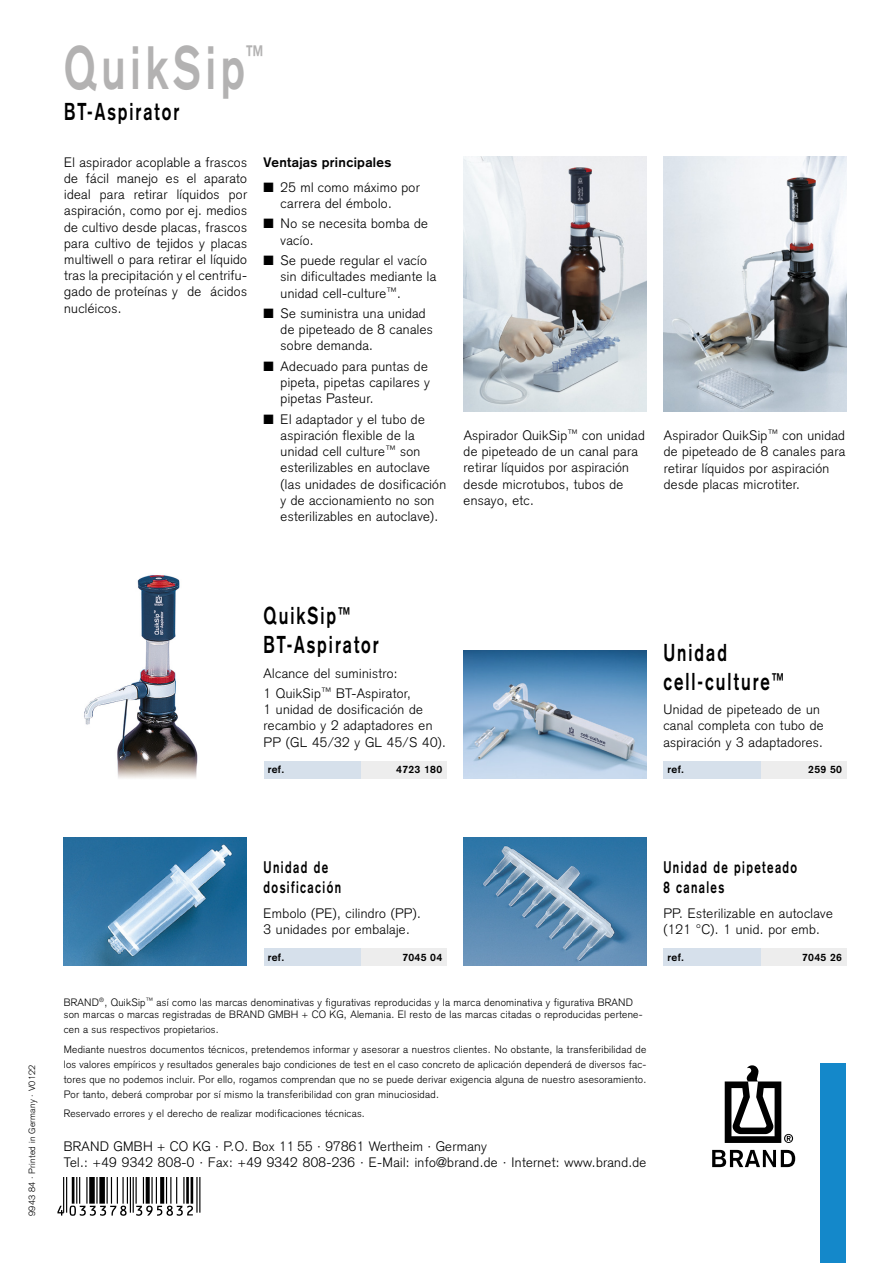
<style>
.page{position:relative;width:893px;height:1263px;background:#fff}
.page>*{position:absolute;margin:0;border:0;box-sizing:border-box;transform-origin:0 0}
.t1{font:700 60px "Akzidenz Grotesk";letter-spacing:.12em;color:#b3b2b2;scale:.7 1}
.t2{font:700 26.25px "Akzidenz Grotesk";color:#b3b2b2;scale:.7 1}
.t3{font:700 24px/28.8px "Akzidenz Grotesk";letter-spacing:.12em;color:#000;scale:.7 1}
.t4{font:700 16.5px/19.8px "Akzidenz Grotesk";letter-spacing:.12em;color:#000;scale:.7 1}
.t5{font:300 13.5px/16.2px "Akzidenz Grotesk";letter-spacing:.025em;color:#000}
.t6{font:700 13.5px "Akzidenz Grotesk";letter-spacing:.025em;color:#000}
.t7{font:300 10.5px/15px "Akzidenz Grotesk";letter-spacing:.025em;color:#000}
.t8{font:700 10.5px "Akzidenz Grotesk";letter-spacing:.025em;color:#000}
.t9{font:300 9px "Akzidenz Grotesk";letter-spacing:.025em;color:#000}
</style>
<div class="page">
<img style="left:463px;top:157px;width:183px;height:255px">
<img style="left:663px;top:157px;width:183px;height:255px">
<img style="left:84px;top:575px;width:114px;height:204px">
<img style="left:463px;top:838px;width:183px;height:127px">
<img style="left:64px;top:838px;width:183px;height:127px">
<img style="left:463px;top:651px;width:183px;height:127px">
<div style="left:264px;top:761px;width:97px;height:17px;background:#d6e0eb"></div>
<div style="left:361px;top:761px;width:85px;height:17px;background:#ededed"></div>
<div style="left:663px;top:948px;width:98px;height:17px;background:#d6e0eb"></div>
<div style="left:761px;top:948px;width:85px;height:17px;background:#ededed"></div>
<div style="left:264px;top:948px;width:97px;height:17px;background:#d6e0eb"></div>
<div style="left:361px;top:948px;width:85px;height:17px;background:#ededed"></div>
<div style="left:663px;top:761px;width:98px;height:17px;background:#d6e0eb"></div>
<div style="left:761px;top:761px;width:85px;height:17px;background:#ededed"></div>
<div style="left:821px;top:1063px;width:25px;height:200px;background:#1488ca"></div>
<svg style="left:712px;top:1150px;width:83px;height:17px"></svg>
<svg style="left:725px;top:1065px;width:68px;height:78px"></svg>
<img style="left:57px;top:1178px;width:144px;height:38px">
<h1 class="t1" style="left:64px;top:32px;width:260px">QuikSip</h1>
<h2 class="t2" style="left:246px;top:39px;width:27px">™</h2>
<h3 class="t3" style="left:64px;top:97px;width:166px">BT-Aspirator</h3>
<p class="t5" style="left:64px;top:154px;width:184px;text-align:justify">El aspirador acoplable a frascos de fácil manejo es el aparato ideal para retirar líquidos por aspiración, como por ej. medios de cultivo desde placas, frascos para cultivo de tejidos y placas multiwell o para retirar el líquido tras la precipitación y el centrifu&shy;gado de proteínas y de ácidos nucléicos.</p>
<p class="t6" style="left:264px;top:154px;width:129px">Ventajas principales</p>
<p class="t5" style="left:281px;top:179px;width:141px;text-indent:-17px">■ 25 ml como máximo por carrera del émbolo.</p>
<p class="t5" style="left:281px;top:216px;width:149px;text-indent:-17px">■ No se necesita bomba de vacío.</p>
<p class="t5" style="left:281px;top:252px;width:157px;text-indent:-17px">■ Se puede regular el vacío sin dificultades mediante la unidad cell-culture<sup>™</sup>.</p>
<p class="t5" style="left:281px;top:305px;width:154px;text-indent:-17px">■ Se suministra una unidad de pipeteado de 8 canales sobre demanda.</p>
<p class="t5" style="left:281px;top:358px;width:151px;text-indent:-17px">■ Adecuado para puntas de pipeta, pipetas capilares y pipetas Pasteur.</p>
<p class="t5" style="left:281px;top:411px;width:167px;text-indent:-17px">■ El adaptador y el tubo de aspiración flexible de la unidad cell culture<sup>™</sup> son esterilizables en autoclave (las unidades de dosificación y de accionamiento no son esterilizables en autoclave).</p>
<p class="t5" style="left:464px;top:427px;width:183px">Aspirador QuikSip<sup>™</sup> con unidad de pipeteado de un canal para retirar líquidos por aspiración desde microtubos, tubos de ensayo, etc.</p>
<p class="t5" style="left:664px;top:427px;width:183px">Aspirador QuikSip<sup>™</sup> con unidad de pipeteado de 8 canales para retirar líquidos por aspiración desde placas microtiter.</p>
<h3 class="t3" style="left:264px;top:601px;width:166px">QuikSip<sup>™<br></sup>BT-Aspirator</h3>
<p class="t5" style="left:264px;top:663px;width:149px;line-height:20.4px">Alcance del suministro:<br>1 QuikSip<sup>™</sup> BT-Aspirator,</p>
<p class="t5" style="left:264px;top:701px;width:184px">1 unidad de dosificación de recambio y 2 adaptadores en<br>PP (GL 45/32 y GL 45/S 40).</p>
<p class="t8" style="left:268px;top:763px;width:18px">ref.</p>
<p class="t8" style="left:396px;top:763px;width:47px">4723 180</p>
<h3 class="t3" style="left:663px;top:638px;width:174px">Unidad cell-culture<sup>™</sup></h3>
<p class="t5" style="left:663px;top:701px;width:162px">Unidad de pipeteado de un canal completa con tubo de aspiración y 3 adaptadores.</p>
<p class="t8" style="left:668px;top:763px;width:18px">ref.</p>
<p class="t8" style="left:808px;top:763px;width:35px">259 50</p>
<p class="t9" style="left:27px;top:1216px;width:152px;rotate:-90deg">9943 84 · Printed in Germany · V0122</p>
<p class="t4" style="left:264px;top:857px;width:112px">Unidad de dosificación</p>
<p class="t5" style="left:264px;top:905px;width:159px">Embolo (PE), cilindro (PP).<br>3 unidades por embalaje.</p>
<p class="t8" style="left:268px;top:951px;width:18px">ref.</p>
<p class="t8" style="left:402px;top:951px;width:41px">7045 04</p>
<p class="t7" style="left:64px;top:996px;width:580px;line-height:12.6px">BRAND<sup>®</sup>, QuikSip<sup>™</sup> así como las marcas denominativas y figurativas reproducidas y la marca denominativa y figurativa BRAND son marcas o marcas registradas de BRAND GMBH + CO KG, Alemania. El resto de las marcas citadas o reproducidas pertene-</p>
<p class="t7" style="left:64px;top:1020px;width:584px;line-height:19.2px">cen a sus respectivos propietarios.<br>Mediante nuestros documentos técnicos, pretendemos informar y asesorar a nuestros clientes. No obstante, la transferibilidad de</p>
<p class="t7" style="left:64px;top:1056px;width:584px;text-align:justify">los valores empíricos y resultados generales bajo condiciones de test en el caso concreto de aplicación dependerá de diversos fac&shy;tores que no podemos incluir. Por ello, rogamos comprendan que no se puede derivar exigencia alguna de nuestro asesoramiento.<br>Por tanto, deberá comprobar por sí mismo la transferibilidad con gran minuciosidad.</p>
<p class="t7" style="left:64px;top:1106px;width:303px">Reservado errores y el derecho de realizar modificaciones técnicas.</p>
<p class="t5" style="left:64px;top:1138px;width:584px">BRAND GMBH + CO KG · P.O. Box 11 55 · 97861 Wertheim · Germany<br>Tel.: +49 9342 808-0 · Fax: +49 9342 808-236 · E-Mail: info@brand.de · Internet: www.brand.de</p>
<p class="t4" style="left:663px;top:857px;width:193px">Unidad de pipeteado<br>8 canales</p>
<p class="t5" style="left:663px;top:905px;width:171px">PP. Esterilizable en autoclave (121 °C). 1 unid. por emb.</p>
<p class="t8" style="left:668px;top:951px;width:18px">ref.</p>
<p class="t8" style="left:802px;top:951px;width:41px">7045 26</p>
</div>
